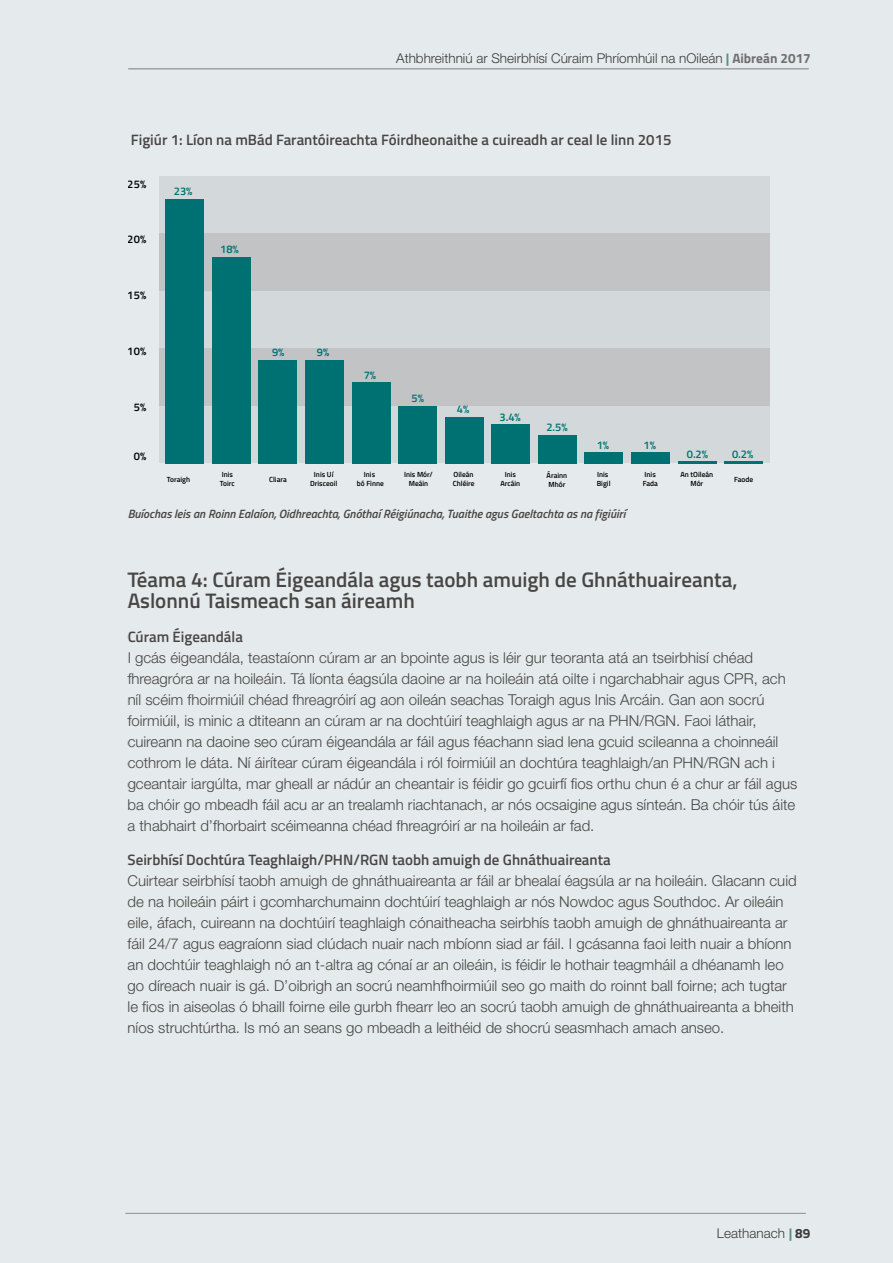
<style>
.page{position:relative;width:893px;height:1263px;background:#e5eaec}
.page>*{position:absolute;margin:0;border:0;box-sizing:border-box;transform-origin:0 0}
.t1{font:600 21px/21px "Titillium Web";color:#484644}
.t2{font:300 15px/21px "Helvetica Neue LT Std";color:#484644}
.t3{font:600 15px "Titillium Web";color:#484644}
.t4{font:300 13.5px "Helvetica Neue LT Std";color:#3c3c3b}
.t5{font:italic 600 12px "Titillium Web";color:#484644}
.t6{font:600 11.1px "Titillium Web";color:#007c7c}
.t7{font:600 11.1px "Titillium Web";color:#000}
.t8{font:600 7.35px/8.9px "Titillium Web";color:#000}
.s1{font-family:"Titillium Web";font-weight:700;color:#598f84}
.s2{font-family:"Titillium Web";font-weight:700;color:#706f6f}
.s3{font-family:"Titillium Web";font-weight:700}
</style>
<div class="page">
<hr style="left:128px;top:68px;width:681px;height:1px;background:#9d9d9c">
<hr style="left:125px;top:1213px;width:681px;height:1px;background:#9d9d9c">
<div style="left:159px;top:176px;width:610px;height:57px;background:#d3d8da"></div>
<div style="left:159px;top:406px;width:610px;height:57px;background:#d3d8da"></div>
<div style="left:159px;top:233px;width:610px;height:58px;background:#c1c3c5"></div>
<div style="left:159px;top:291px;width:610px;height:57px;background:#d3d8da"></div>
<div style="left:159px;top:348px;width:610px;height:58px;background:#c1c3c5"></div>
<hr style="left:724px;top:461px;width:39px;height:2px;background:#007c7c">
<hr style="left:677px;top:461px;width:39px;height:2px;background:#007c7c">
<div style="left:631px;top:452px;width:39px;height:11px;background:#007172"></div>
<div style="left:584px;top:452px;width:39px;height:11px;background:#007172"></div>
<div style="left:538px;top:435px;width:39px;height:28px;background:#007172"></div>
<div style="left:491px;top:424px;width:39px;height:39px;background:#007172"></div>
<div style="left:445px;top:417px;width:39px;height:46px;background:#007172"></div>
<div style="left:398px;top:406px;width:39px;height:57px;background:#007172"></div>
<div style="left:352px;top:382px;width:39px;height:81px;background:#007172"></div>
<div style="left:305px;top:360px;width:39px;height:103px;background:#007172"></div>
<div style="left:258px;top:360px;width:39px;height:103px;background:#007172"></div>
<div style="left:212px;top:257px;width:39px;height:206px;background:#007172"></div>
<div style="left:165px;top:199px;width:39px;height:264px;background:#007172"></div>
<p class="t4" style="left:396px;top:50px;width:416px">Athbhreithniú ar Sheirbhísí Cúraim Phríomhúil na nOileán <span class="s1">|</span> <span class="s2">Aibreán 2017</span></p>
<p class="t3" style="left:131px;top:128px;width:542px">Figiúr 1: Líon na mBád Farantóireachta Fóirdheonaithe a cuireadh ar ceal le linn 2015</p>
<p class="t7" style="left:128px;top:176px;width:20px">25%</p>
<p class="t7" style="left:128px;top:231px;width:20px">20%</p>
<p class="t7" style="left:128px;top:287px;width:20px">15%</p>
<p class="t7" style="left:128px;top:343px;width:20px">10%</p>
<p class="t7" style="left:134px;top:398px;width:14px">5%</p>
<p class="t7" style="left:134px;top:448px;width:14px">0%</p>
<p class="t6" style="left:174px;top:183px;width:20px">23%</p>
<p class="t6" style="left:220px;top:241px;width:20px">18%</p>
<p class="t6" style="left:272px;top:344px;width:14px">9%</p>
<p class="t6" style="left:317px;top:344px;width:14px">9%</p>
<p class="t6" style="left:364px;top:366px;width:14px">7%</p>
<p class="t6" style="left:411px;top:390px;width:14px">5%</p>
<p class="t6" style="left:457px;top:401px;width:14px">4%</p>
<p class="t6" style="left:500px;top:409px;width:23px">3.4%</p>
<p class="t6" style="left:546px;top:419px;width:23px">2.5%</p>
<p class="t6" style="left:597px;top:436px;width:14px">1%</p>
<p class="t6" style="left:643px;top:437px;width:14px">1%</p>
<p class="t6" style="left:687px;top:446px;width:23px">0.2%</p>
<p class="t6" style="left:732px;top:446px;width:23px">0.2%</p>
<p class="t8" style="left:220px;top:470px;width:16px">Inis<br>Toirc</p>
<p class="t8" style="left:310px;top:470px;width:29px;text-align:center">Inis Uí<br>Drisceoil</p>
<p class="t8" style="left:357px;top:470px;width:28px;text-align:center">Inis<br>bó Finne</p>
<p class="t8" style="left:404px;top:470px;width:30px;text-align:center">Inis Mór/<br>Meáin</p>
<p class="t8" style="left:453px;top:470px;width:23px">Oileán<br>Chléire</p>
<p class="t8" style="left:500px;top:470px;width:21px;text-align:center">Inis<br>Arcáin</p>
<p class="t8" style="left:547px;top:470px;width:22px">Árainn<br>Mhór</p>
<p class="t8" style="left:597px;top:470px;width:15px">Inis<br>Bigil</p>
<p class="t8" style="left:643px;top:470px;width:17px">Inis<br>Fada</p>
<p class="t8" style="left:680px;top:470px;width:34px;text-align:center">An tOileán<br>Mór</p>
<p class="t8" style="left:734px;top:474px;width:21px">Faode</p>
<p class="t8" style="left:167px;top:474px;width:25px">Toraigh</p>
<p class="t8" style="left:269px;top:474px;width:19px">Cliara</p>
<p class="t5" style="left:128px;top:505px;width:499px">Buíochas leis an Roinn Ealaíon, Oidhreachta, Gnóthaí Réigiúnacha, Tuaithe agus Gaeltachta as na figiúirí</p>
<h1 class="t1" style="left:128px;top:568px;width:611px">Téama 4: Cúram Éigeandála agus taobh amuigh de Ghnáthuaireanta,<br>Aslonnú Taismeach san áireamh</h1>
<p class="t3" style="left:128px;top:625px;width:117px">Cúram Éigeandála</p>
<p class="t2" style="left:128px;top:647px;width:671px">I gcás éigeandála, teastaíonn cúram ar an bpointe agus is léir gur teoranta atá an tseirbhisí chéad fhreagróra ar na hoileáin. Tá líonta éagsúla daoine ar na hoileáin atá oilte i ngarchabhair agus CPR, ach níl scéim fhoirmiúil chéad fhreagróirí ag aon oileán seachas Toraigh agus Inis Arcáin. Gan aon socrú foirmiúil, is minic a dtiteann an cúram ar na dochtúirí teaghlaigh agus ar na PHN/RGN. Faoi láthair, cuireann na daoine seo cúram éigeandála ar fáil agus féachann siad lena gcuid scileanna a choinneáil cothrom le dáta. Ní áirítear cúram éigeandála i ról foirmiúil an dochtúra teaghlaigh/an PHN/RGN ach i gceantair iargúlta, mar gheall ar nádúr an cheantair is féidir go gcuirfí fios orthu chun é a chur ar fáil agus ba chóir go mbeadh fáil acu ar an trealamh riachtanach, ar nós ocsaigine agus sínteán. Ba chóir tús áite a thabhairt d’fhorbairt scéimeanna chéad fhreagróirí ar na hoileáin ar fad.</p>
<p class="t3" style="left:128px;top:848px;width:485px">Seirbhísí Dochtúra Teaghlaigh/PHN/RGN taobh amuigh de Ghnáthuaireanta</p>
<p class="t2" style="left:128px;top:869px;width:671px">Cuirtear seirbhísí taobh amuigh de ghnáthuaireanta ar fáil ar bhealaí éagsúla ar na hoileáin. Glacann cuid de na hoileáin páirt i gcomharchumainn dochtúirí teaghlaigh ar nós Nowdoc agus Southdoc. Ar oileáin eile, áfach, cuireann na dochtúirí teaghlaigh cónaitheacha seirbhís taobh amuigh de ghnáthuaireanta ar fáil 24/7 agus eagraíonn siad clúdach nuair nach mbíonn siad ar fáil. I gcásanna faoi leith nuair a bhíonn an dochtúir teaghlaigh nó an t-altra ag cónaí ar an oileáin, is féidir le hothair teagmháil a dhéanamh leo go díreach nuair is gá. D’oibrigh an socrú neamhfhoirmiúil seo go maith do roinnt ball foirne; ach tugtar le fios in aiseolas ó bhaill foirne eile gurbh fhearr leo an socrú taobh amuigh de ghnáthuaireanta a bheith níos struchtúrtha. Is mó an seans go mbeadh a leithéid de shocrú seasmhach amach anseo.</p>
<p class="t4" style="left:717px;top:1225px;width:95px">Leathanach <span class="s1">|</span> <span class="s3">89</span></p>
</div>
